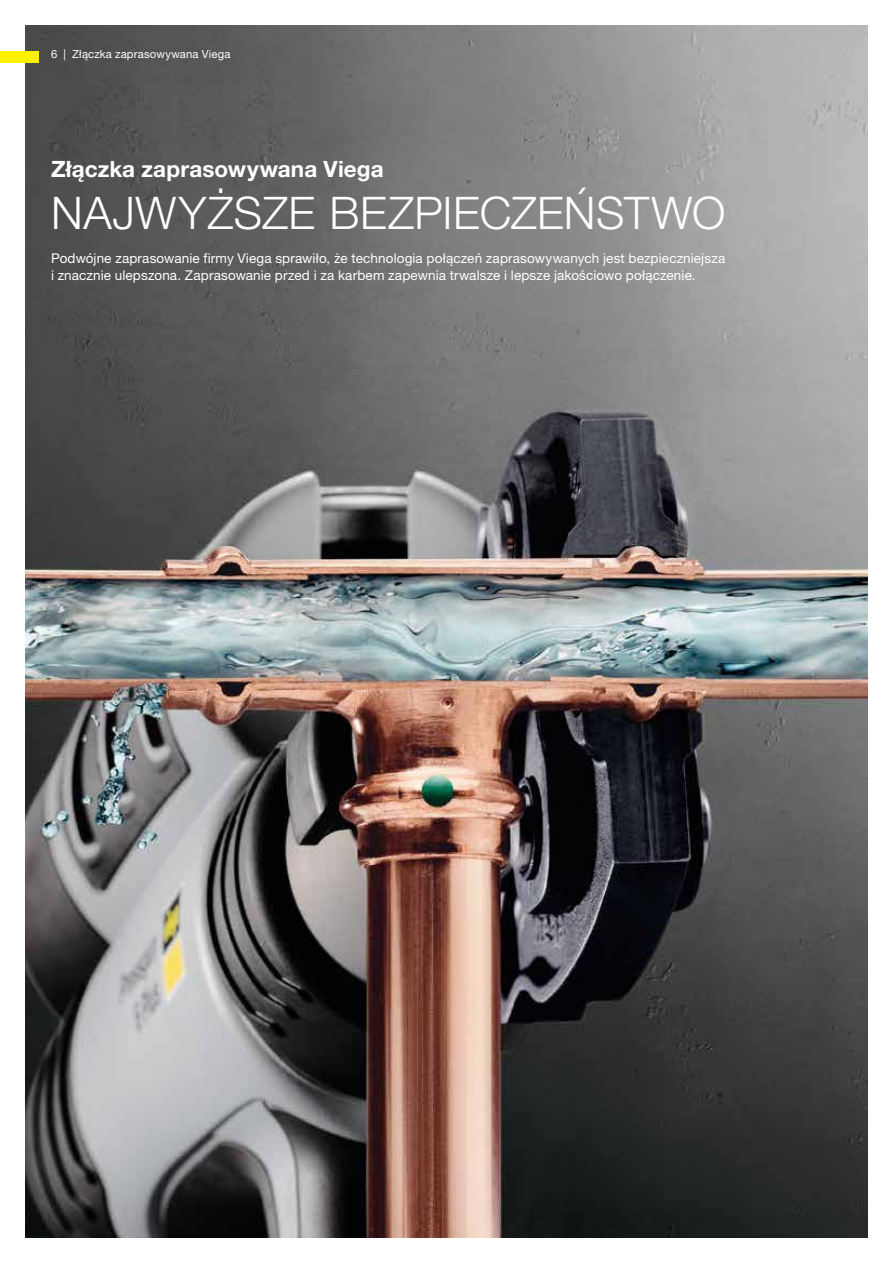
<style>
.page{position:relative;width:893px;height:1263px;background:#fff}
.page>*{position:absolute;margin:0;border:0;box-sizing:border-box;transform-origin:0 0}
.t1{font:45px "M Ying Hei PR Cfor Viega W3";letter-spacing:.01em;color:#fff}
.t2{font:22.5px "M Ying Hei PR Cfor Viega W7";letter-spacing:.005em;color:#fff}
.t3{font:13.5px/17.2px "M Ying Hei PR Cfor Viega W4";letter-spacing:.01em;color:#fff}
.t4{font:11.25px "M Ying Hei PR Cfor Viega W4";letter-spacing:.02em;color:#fff}
</style>
<div class="page">
<img style="left:26px;top:26px;width:841px;height:1211px">
<div style="left:0;top:51px;width:38px;height:11px;background:#fff200"></div>
<p class="t4" style="left:51px;top:47px;width:181px">6 | Złączka zaprasowywana Viega</p>
<h2 class="t2" style="left:51px;top:155px;width:334px">Złączka zaprasowywana Viega</h2>
<h1 class="t1" style="left:51px;top:185px;width:676px">NAJWYŻSZE BEZPIECZEŃSTWO</h1>
<p class="t3" style="left:51px;top:250px;width:676px">Podwójne zaprasowanie firmy Viega sprawiło, że technologia połączeń zaprasowywanych jest bezpieczniejsza i znacznie ulepszona. Zaprasowanie przed i za karbem zapewnia trwalsze i lepsze jakościowo połączenie.</p>
</div>
